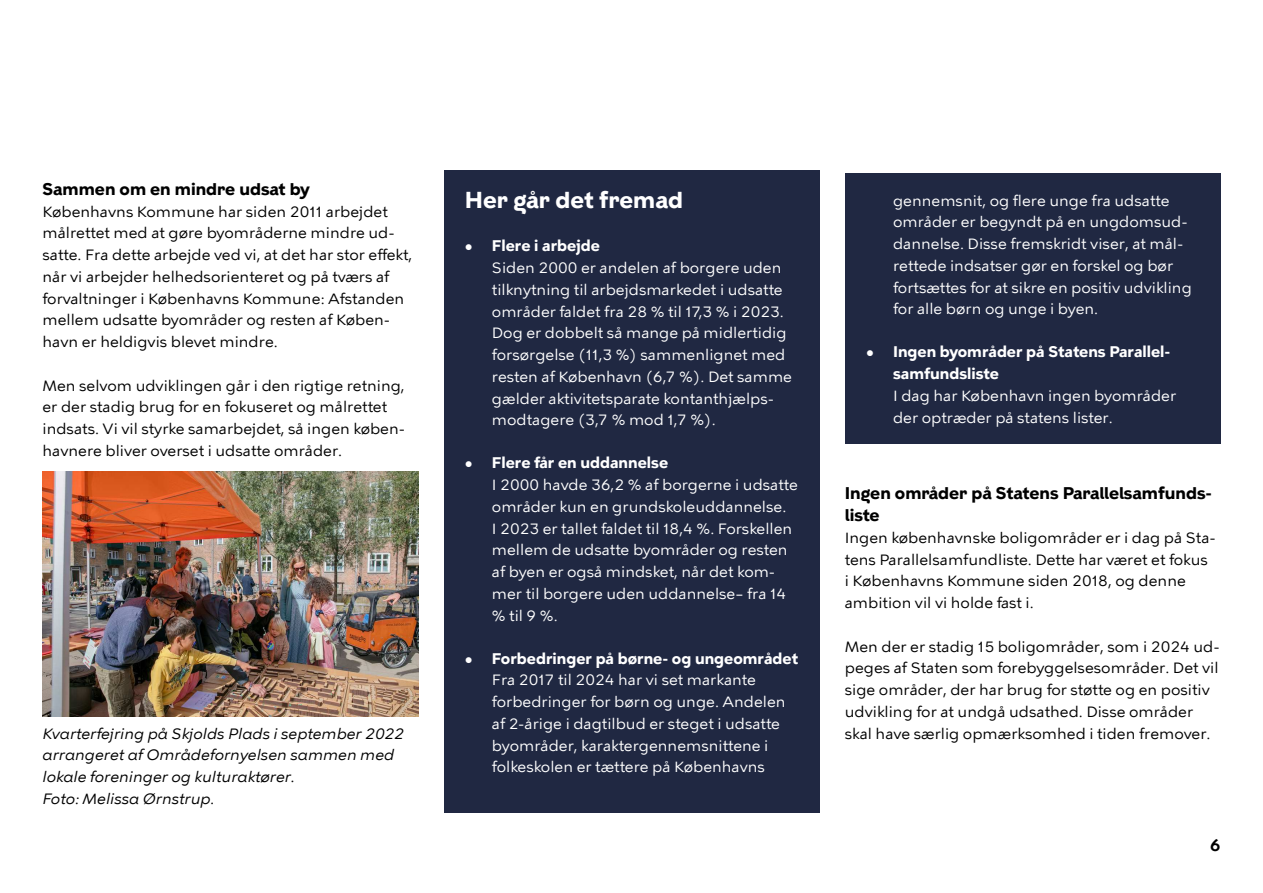
<style>
.page{position:relative;width:1263px;height:893px;background:#fff}
.page>*{position:absolute;margin:0;border:0;box-sizing:border-box;transform-origin:0 0}
.t1{font:700 22.5px "KBH";color:#fff}
.t2{font:700 16.5px/21.8px "KBH";color:#000}
.t3{font:600 16.5px "KBH";color:#000}
.t4{font:15px/21.8px "KBH Tekst";color:#fff}
.t5{font:15px/21.8px "KBH Tekst";color:#000}
.t6{font:italic 15px/21.8px "KBH Tekst";color:#000}
.t7{font:700 15px/21.8px "KBH Tekst";color:#fff}
.s1{font-family:"KBH";font-weight:600}
.s2{font-weight:700}
</style>
<div class="page">
<div style="left:444px;top:170px;width:375px;height:642px;background:#202842"></div>
<img style="left:43px;top:472px;width:375px;height:245px">
<div style="left:845px;top:173px;width:375px;height:271px;background:#202842"></div>
<p class="t2" style="left:43px;top:180px;width:269px">Sammen om en mindre udsat by</p>
<p class="t5" style="left:43px;top:202px;width:371px">Københavns Kommune har siden 2011 arbejdet målrettet med at gøre byområderne mindre ud&shy;satte. Fra dette arbejde ved vi, at det har stor effekt, når vi arbejder helhedsorienteret og på tværs af forvaltninger i Københavns Kommune: Afstanden mellem udsatte byområder og resten af Køben&shy;havn er heldigvis blevet mindre.</p>
<p class="t5" style="left:43px;top:376px;width:364px">Men selvom udviklingen går i den rigtige retning, er der stadig brug for en fokuseret og målrettet indsats. Vi vil styrke samarbejdet, så ingen køben&shy;havnere bliver overset i udsatte områder.</p>
<h1 class="t1" style="left:465px;top:191px;width:220px">Her går det fremad</h1>
<p class="t4" style="left:492px;top:236px;width:302px;text-indent:-27px"><span class="s1">•</span> <span class="s2">Flere i arbejde<br></span>Siden 2000 er andelen af borgere uden tilknytning til arbejdsmarkedet i udsatte områder faldet fra 28 % til 17,3 % i 2023.<br>Dog er dobbelt så mange på midlertidig forsørgelse (11,3 %) sammenlignet med resten af København (6,7 %). Det samme gælder aktivitetsparate kontanthjælps&shy;modtagere (3,7 % mod 1,7 %).</p>
<p class="t4" style="left:492px;top:452px;width:307px;text-indent:-27px"><span class="s1">•</span> <span class="s2">Flere får en uddannelse<br></span>I 2000 havde 36,2 % af borgerne i udsatte områder kun en grundskoleuddannelse.<br>I 2023 er tallet faldet til 18,4 %. Forskellen mellem de udsatte byområder og resten af byen er også mindsket, når det kom&shy;mer til borgere uden uddannelse– fra 14 % til 9 %.</p>
<p class="t4" style="left:492px;top:647px;width:308px;text-indent:-27px"><span class="s1">•</span> <span class="s2">Forbedringer på børne- og unge området </span>Fra 2017 til 2024 har vi set markante forbedringer for børn og unge. Andelen af 2-årige i dagtilbud er steget i udsatte byområder, karaktergennemsnittene i folkeskolen er tættere på Københavns</p>
<p class="t4" style="left:893px;top:189px;width:300px">gennemsnit, og flere unge fra udsatte områder er begyndt på en ungdomsud&shy;dannelse. Disse fremskridt viser, at mål&shy;rettede indsatser gør en forskel og bør fortsættes for at sikre en positiv udvikling for alle børn og unge i byen.</p>
<p class="t7" style="left:893px;top:343px;width:279px;text-indent:-27px"><span class="s1">•</span> Ingen byområder på Statens Parallel&shy;samfundsliste</p>
<p class="t4" style="left:893px;top:386px;width:285px">I dag har København ingen byområder der optræder på statens lister.</p>
<p class="t2" style="left:845px;top:484px;width:369px">Ingen områder på Statens Parallelsamfunds&shy;liste</p>
<p class="t5" style="left:845px;top:528px;width:372px">Ingen københavnske boligområder er i dag på Sta&shy;tens Parallelsamfundliste. Dette har været et fokus i Københavns Kommune siden 2018, og denne ambition vil vi holde fast i.</p>
<p class="t5" style="left:845px;top:637px;width:376px">Men der er stadig 15 boligområder, som i 2024 ud&shy;peges af Staten som forebyggelsesområder. Det vil sige områder, der har brug for støtte og en positiv udvikling for at undgå udsathed. Disse områder</p>
<p class="t6" style="left:43px;top:723px;width:363px">Kvarterfejring på Skjolds Plads i september 2022</p>
<p class="t5" style="left:845px;top:724px;width:367px">skal have særlig opmærksomhed i tiden fremover.</p>
<p class="t6" style="left:43px;top:745px;width:353px">arrangeret af Områdefornyelsen sammen med lokale foreninger og kulturaktører.<br>Foto: Melissa Ørnstrup.</p>
<p class="t3" style="left:1210px;top:836px;width:12px">6</p>
</div>
